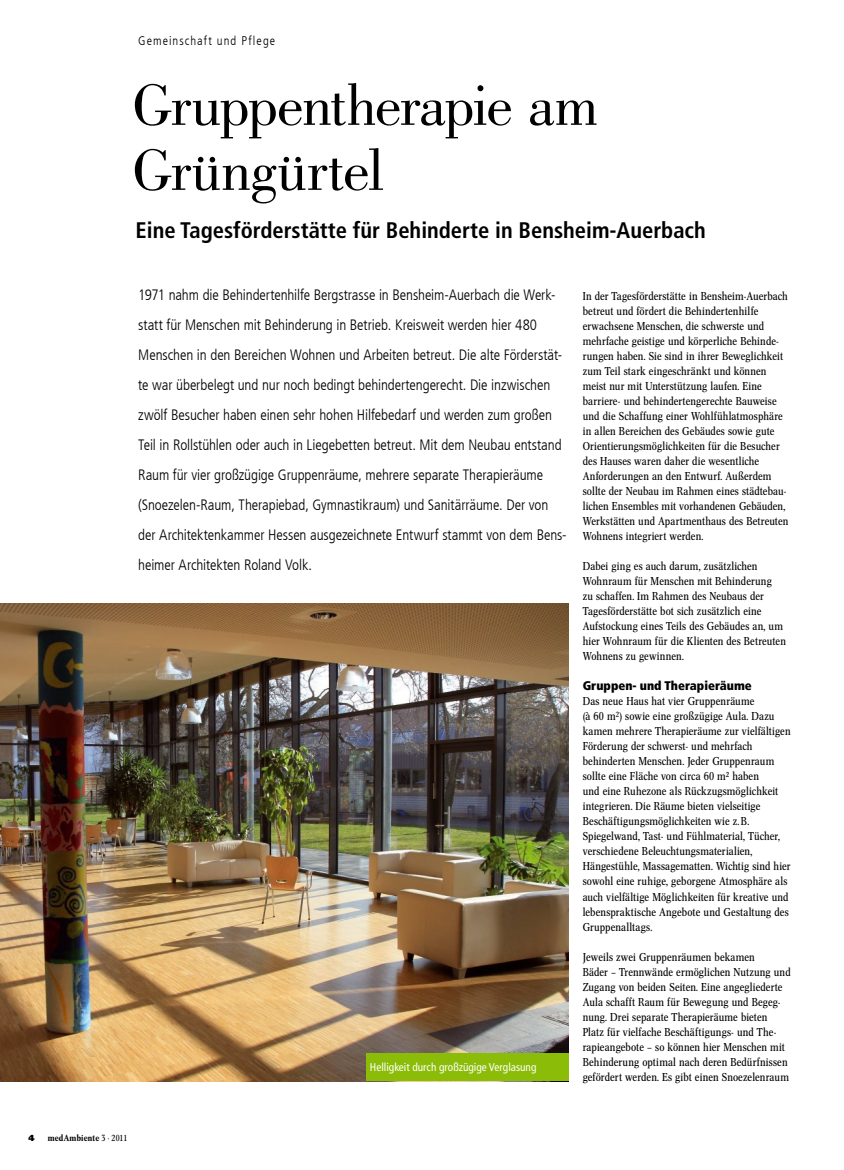
<style>
.page{position:relative;width:844px;height:1170px;background:#fff}
.page>*{position:absolute;margin:0;border:0;box-sizing:border-box;transform-origin:0 0}
.t1{font:60px/65px "Bodoni Std";letter-spacing:-.025em;color:#000}
.t2{font:700 condensed 22.5px "Frutiger LT Com";color:#000}
.t3{font:300 condensed 15px/30px "Frutiger LT Com";letter-spacing:-.005em;color:#000}
.t4{font:900 condensed 12.5px "Frutiger LT Com";color:#000}
.t5{font:300 condensed 12.5px "Frutiger LT Com";letter-spacing:.085em;color:#000}
.t6{font:11.25px/15px "Concorde Nova";letter-spacing:.01em;color:#000}
.t7{font:condensed 11.25px "Frutiger LT Com";color:#fff}
.t8{font:500 8.75px "Concorde Nova";letter-spacing:.025em;color:#000}
.t9{font:900 8.75px "Frutiger LT Com";color:#000}
.s1{font-weight:400}
</style>
<div class="page">
<img style="left:0;top:604px;width:568px;height:477px">
<div style="left:366px;top:1053px;width:202px;height:28px;background:#8bbc07"></div>
<p class="t5" style="left:138px;top:34px;width:138px">Gemeinschaft und Pflege</p>
<h1 class="t1" style="left:132px;top:73px;width:467px">Gruppentherapie am<br>Grüngürtel</h1>
<h2 class="t2" style="left:136px;top:216px;width:571px">Eine Tagesförderstätte für Behinderte in Bensheim-Auerbach</h2>
<p class="t3" style="left:138px;top:280px;width:430px">1971 nahm die Behindertenhilfe Bergstrasse in Bensheim-Auerbach die Werk&shy;statt für Menschen mit Behinderung in Betrieb. Kreisweit werden hier 480<br>Menschen in den Bereichen Wohnen und Arbeiten betreut. Die alte Förderstät&shy;te war überbelegt und nur noch bedingt behindertengerecht. Die inzwischen zwölf Besucher haben einen sehr hohen Hilfebedarf und werden zum großen Teil in Rollstühlen oder auch in Liegebetten betreut. Mit dem Neubau entstand Raum für vier großzügige Gruppenräume, mehrere separate Therapieräume (Snoezelen-Raum, Therapiebad, Gymnastikraum) und Sanitärräume. Der von der Architektenkammer Hessen ausgezeichnete Entwurf stammt von dem Bens&shy;heimer Architekten Roland Volk.</p>
<p class="t6" style="left:582px;top:289px;width:207px">In der Tagesförderstätte in Bensheim-Auerbach betreut und fördert die Behindertenhilfe erwachsene Menschen, die schwerste und mehrfache geistige und körperliche Behinde&shy;rungen haben. Sie sind in ihrer Beweglichkeit zum Teil stark eingeschränkt und können meist nur mit Unterstützung laufen. Eine barriere- und behindertengerechte Bauweise und die Schaffung einer Wohlfühlatmosphäre in allen Bereichen des Gebäudes sowie gute Orientierungsmöglichkeiten für die Besucher des Hauses waren daher die wesentliche Anforderungen an den Entwurf. Außerdem sollte der Neubau im Rahmen eines städtebau&shy;lichen Ensembles mit vorhandenen Gebäuden, Werkstätten und Apartmenthaus des Betreuten Wohnens integriert werden.</p>
<p class="t6" style="left:582px;top:559px;width:205px">Dabei ging es auch darum, zusätzlichen Wohnraum für Menschen mit Behinderung<br>zu schaffen. Im Rahmen des Neubaus der Tagesförderstätte bot sich zusätzlich eine Aufstockung eines Teils des Gebäudes an, um hier Wohnraum für die Klienten des Betreuten Wohnens zu gewinnen.</p>
<p class="t4" style="left:582px;top:678px;width:170px">Gruppen- und Therapieräume</p>
<p class="t6" style="left:582px;top:694px;width:209px">Das neue Haus hat vier Gruppenräume<br>(à 60 m<sup>2</sup>) sowie eine großzügige Aula. Dazu kamen mehrere Therapieräume zur vielfältigen Förderung der schwerst- und mehrfach behinderten Menschen. Jeder Gruppenraum sollte eine Fläche von circa 60 m² haben<br>und eine Ruhezone als Rückzugsmöglichkeit integrieren. Die Räume bieten vielseitige Beschäftigungsmöglichkeiten wie z.B.<br>Spiegelwand, Tast- und Fühlmaterial, Tücher, verschiedene Beleuchtungsmaterialien, Hängestühle, Massagematten. Wichtig sind hier sowohl eine ruhige, geborgene Atmosphäre als auch vielfältige Möglichkeiten für kreative und lebenspraktische Angebote und Gestaltung des Gruppenalltags.</p>
<p class="t6" style="left:582px;top:949px;width:209px">Jeweils zwei Gruppenräumen bekamen<br>Bäder – Trennwände ermöglichen Nutzung und Zugang von beiden Seiten. Eine angegliederte Aula schafft Raum für Bewegung und Begeg&shy;nung. Drei separate Therapieräume bieten Platz für vielfache Beschäftigungs- und The&shy;rapieangebote – so können hier Menschen mit Behinderung optimal nach deren Bedürfnissen gefördert werden. Es gibt einen Snoezelenraum</p>
<p class="t7" style="left:370px;top:1059px;width:168px">Helligkeit durch großzügige Verglasung</p>
<p class="t9" style="left:28px;top:1132px;width:8px">4</p>
<p class="t8" style="left:48px;top:1133px;width:81px">medAmbiente <span class="s1">3 · 2011</span></p>
</div>
